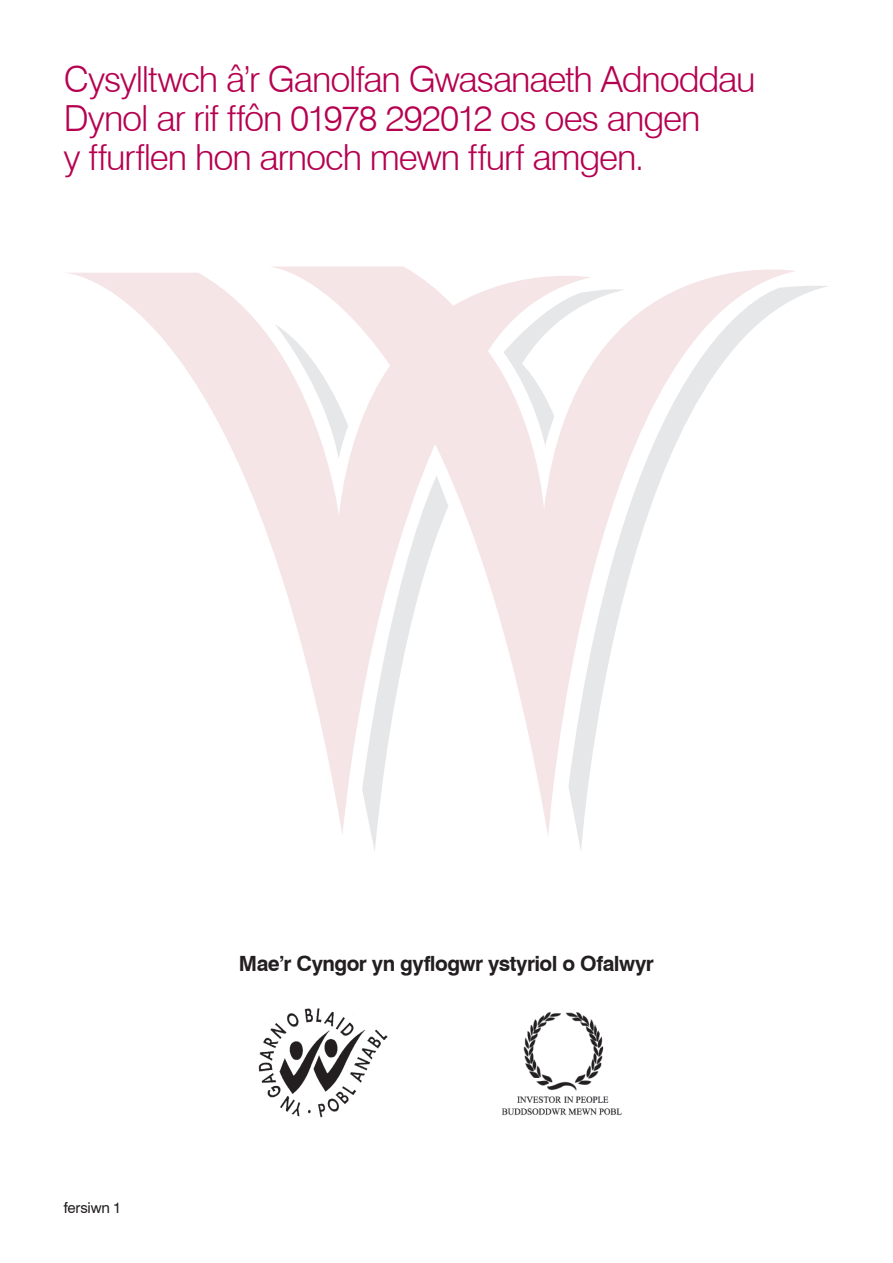
<style>
.page{position:relative;width:893px;height:1263px;background:#fff}
.page>*{position:absolute;margin:0;border:0;box-sizing:border-box;transform-origin:0 0}
.t1{font:300 36px/39px "Swiss 721 BT";letter-spacing:-.03em;color:#b60150}
.t2{font:700 21px "Swiss 721 BT";letter-spacing:-.025em;color:#231f20}
.t3{font:15px "Swiss 721 BT";letter-spacing:-.015em;color:#231f20}
</style>
<div class="page">
<svg style="left:68px;top:266px;width:728px;height:571px"></svg>
<img style="left:258px;top:1008px;width:130px;height:110px">
<img style="left:502px;top:1012px;width:120px;height:104px">
<p class="t1" style="left:64px;top:59px;width:693px">Cysylltwch â’r Ganolfan Gwasanaeth Adnoddau<br>Dynol ar rif ffôn 01978 292012 os oes angen<br>y ffurflen hon arnoch mewn ffurf amgen.</p>
<p class="t3" style="left:64px;top:1198px;width:59px">fersiwn 1</p>
<p class="t2" style="left:239px;top:951px;width:417px">Mae’r Cyngor yn gyflogwr ystyriol o Ofalwyr</p>
</div>
